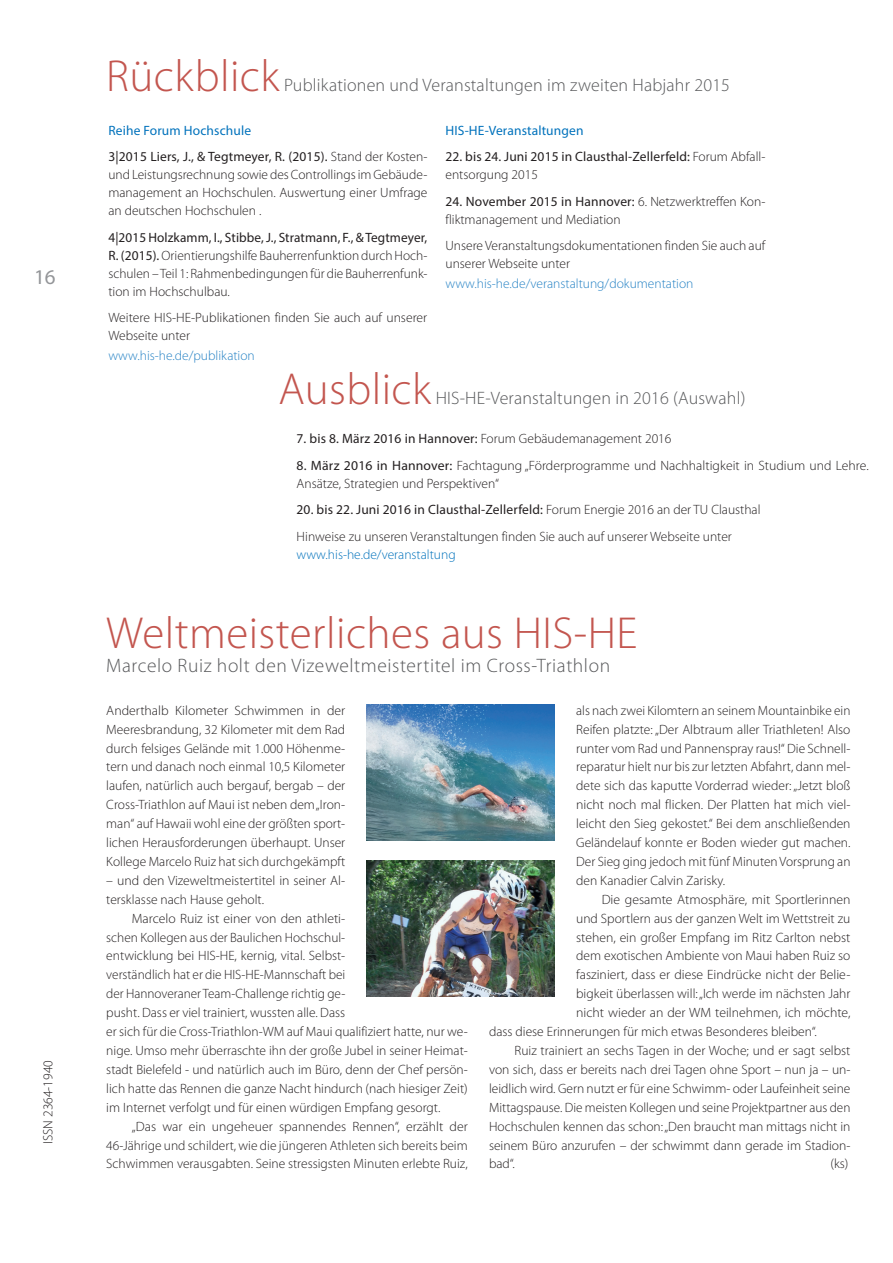
<style>
.page{position:relative;width:893px;height:1263px;background:#fff}
.page>*{position:absolute;margin:0;border:0;box-sizing:border-box;transform-origin:0 0}
.Zwischenüberschrift{font:300 45px "Myriad Pro";letter-spacing:.01em;color:#c3564f}
.t1{font:21px "Myriad Pro";color:#939598}
.Zwischenüberschrift-2{font:300 19.5px "Myriad Pro";letter-spacing:.03em;color:#57585a}
.Zwischenüberschrift-3{font:300 18px "Myriad Pro";letter-spacing:.01em;color:#57585a}
.Fliesstext_mit_Erstz{font:300 13.5px/18.9px "Myriad Pro";color:#231f20;text-align:justify}
.FLiesstext_Rueckblic{font:300 13.5px/18px "Myriad Pro";color:#231f20}
.Fliesstext{font:300 13.5px/18.9px "Myriad Pro";color:#231f20;text-align:justify}
.FLiesstext_Rueckblic-2{font:13.5px/18px "Myriad Pro";letter-spacing:.01em;color:#231f20}
.FLiesstext_Rueckblic-3{font:300 13.5px "Myriad Pro";color:#2783c5}
.FLiesstext_Rueckblic-4{font:13.5px "Myriad Pro";letter-spacing:.01em;color:#0072bc}
.FLiesstext_Rueckblic-5{font:300 13.5px "Myriad Pro";color:#0072bc}
.s1{font-weight:400}
.s2{font-weight:300}
</style>
<div class="page">
<img style="left:367px;top:705px;width:188px;height:136px">
<img style="left:367px;top:860px;width:188px;height:136px">
<h2 class="t1" style="left:34px;top:264px;width:23px">16</h2>
<p class="Fliesstext" style="left:39px;top:1144px;width:85px;rotate:-90deg">ISSN 2364-1940</p>
<p class="Zwischenüberschrift" style="left:106px;top:49px;width:175px">Rückblick</p>
<p class="Zwischenüberschrift-3" style="left:284px;top:74px;width:447px">Publikationen und Veranstaltungen im zweiten Habjahr 2015</p>
<p class="FLiesstext_Rueckblic-4" style="left:108px;top:122px;width:144px">Reihe Forum Hochschule</p>
<p class="FLiesstext_Rueckblic" style="left:108px;top:147px;width:320px;text-align:justify"><span class="s1">3|2015 Liers, J., &amp; Tegtmeyer, R. (2015).</span> Stand der Kosten&shy;und Leistungsrechnung sowie des Controllings im Gebäude&shy;management an Hochschulen. Auswertung einer Umfrage an deutschen Hochschulen .</p>
<p class="FLiesstext_Rueckblic" style="left:108px;top:228px;width:320px;text-align:justify"><span class="s1">4|2015 Holzkamm, I., Stibbe, J., Stratmann, F., &amp; Tegtmeyer, R. (2015).</span> Orientierungshilfe Bauherrenfunktion durch Hoch&shy;schulen – Teil 1: Rahmenbedingungen für die Bauherrenfunk&shy;tion im Hochschulbau.</p>
<p class="FLiesstext_Rueckblic" style="left:108px;top:309px;width:320px">Weitere HIS-HE-Publikationen finden Sie auch auf unserer<br>Webseite unter</p>
<p class="FLiesstext_Rueckblic-3" style="left:108px;top:347px;width:148px">www.his-he.de/publikation</p>
<p class="FLiesstext_Rueckblic-4" style="left:445px;top:122px;width:140px">HIS-HE-Veranstaltungen</p>
<p class="FLiesstext_Rueckblic-2" style="left:445px;top:147px;width:321px">22. bis 24. Juni 2015 in Clausthal-Zellerfeld: <span class="s2">Forum Abfall&shy;entsorgung 2015</span></p>
<p class="FLiesstext_Rueckblic" style="left:445px;top:192px;width:321px"><span class="s1">24. November 2015 in Hannover:</span> 6. Netzwerktreffen Kon&shy;fliktmanagement und Mediation</p>
<p class="FLiesstext_Rueckblic" style="left:445px;top:237px;width:321px">Unsere Veranstaltungsdokumentationen finden Sie auch auf unserer Webseite unter</p>
<p class="FLiesstext_Rueckblic-3" style="left:445px;top:275px;width:249px">www.his-he.de/veranstaltung/dokumentation</p>
<p class="Zwischenüberschrift" style="left:279px;top:362px;width:154px">Ausblick</p>
<p class="Zwischenüberschrift-3" style="left:436px;top:387px;width:311px">HIS-HE-Veranstaltungen in 2016 (Auswahl)</p>
<p class="FLiesstext_Rueckblic-2" style="left:297px;top:430px;width:376px">7. bis 8. März 2016 in Hannover: <span class="s2">Forum Gebäudemanagement 2016</span></p>
<p class="FLiesstext_Rueckblic" style="left:297px;top:456px;width:574px"><span class="s1">8. März 2016 in Hannover:</span> Fachtagung „Förderprogramme und Nachhaltigkeit in Studium und Lehre.<br>Ansätze, Strategien und Perspektiven“</p>
<p class="FLiesstext_Rueckblic-2" style="left:297px;top:501px;width:465px">20. bis 22. Juni 2016 in Clausthal-Zellerfeld: <span class="s2">Forum Energie 2016 an der TU Clausthal</span></p>
<p class="FLiesstext_Rueckblic" style="left:297px;top:527px;width:437px">Hinweise zu unseren Veranstaltungen finden Sie auch auf unserer Webseite unter</p>
<p class="FLiesstext_Rueckblic-5" style="left:297px;top:546px;width:161px">www.his-he.de/veranstaltung</p>
<p class="Zwischenüberschrift" style="left:106px;top:606px;width:533px">Weltmeisterliches aus HIS-HE</p>
<p class="Zwischenüberschrift-2" style="left:106px;top:653px;width:505px">Marcelo Ruiz holt den Vizeweltmeistertitel im Cross-Triathlon</p>
<p class="Fliesstext" style="left:106px;top:701px;width:240px">Anderthalb Kilometer Schwimmen in der Meeresbrandung, 32 Kilometer mit dem Rad durch felsiges Gelände mit 1.000 Höhenme&shy;tern und danach noch einmal 10,5 Kilometer laufen, natürlich auch bergauf, bergab – der Cross-Triathlon auf Maui ist neben dem „Iron&shy;man“ auf Hawaii wohl eine der größten sport&shy;lichen Herausforderungen überhaupt. Unser Kollege Marcelo Ruiz hat sich durchgekämpft</p>
<p class="Fliesstext" style="left:106px;top:871px;width:240px">– und den Vizeweltmeistertitel in seiner Al&shy;tersklasse nach Hause geholt.</p>
<p class="Fliesstext_mit_Erstz" style="left:106px;top:908px;width:363px;text-align:left;text-indent:26px">Marcelo Ruiz ist einer von den athleti-<br>schen Kollegen aus der Baulichen Hochschul-<br>entwicklung bei HIS-HE, kernig, vital. Selbst-<br>verständlich hat er die HIS-HE-Mannschaft bei<br>der Hannoveraner Team-Challenge richtig ge-<br>pusht. Dass er viel trainiert, wussten alle. Dass<br>er sich für die Cross-Triathlon-WM auf Maui qualifiziert hatte, nur we&shy;nige. Umso mehr überraschte ihn der große Jubel in seiner Heimat&shy;stadt Bielefeld - und natürlich auch im Büro, denn der Chef persön&shy;lich hatte das Rennen die ganze Nacht hindurch (nach hiesiger Zeit) im Internet verfolgt und für einen würdigen Empfang gesorgt.</p>
<p class="Fliesstext_mit_Erstz" style="left:106px;top:1116px;width:363px;text-indent:26px">„Das war ein ungeheuer spannendes Rennen“, erzählt der 46-Jährige und schildert, wie die jüngeren Athleten sich bereits beim Schwimmen verausgabten. Seine stressigsten Minuten erlebte Ruiz,</p>
<p class="Fliesstext_mit_Erstz" style="left:576px;top:701px;width:276px">als nach zwei Kilomtern an seinem Mountainbike ein Reifen platzte: „Der Albtraum aller Triathleten! Also runter vom Rad und Pannenspray raus!“ Die Schnell&shy;reparatur hielt nur bis zur letzten Abfahrt, dann mel&shy;dete sich das kaputte Vorderrad wieder: „Jetzt bloß nicht noch mal flicken. Der Platten hat mich viel&shy;leicht den Sieg gekostet.“ Bei dem anschließenden Geländelauf konnte er Boden wieder gut machen.<br>Der Sieg ging jedoch mit fünf Minuten Vorsprung an den Kanadier Calvin Zarisky.</p>
<p class="Fliesstext_mit_Erstz" style="left:602px;top:890px;width:250px">Die gesamte Atmosphäre, mit Sportlerinnen</p>
<p class="Fliesstext_mit_Erstz" style="left:576px;top:908px;width:276px">und Sportlern aus der ganzen Welt im Wettstreit zu</p>
<p class="Fliesstext_mit_Erstz" style="left:576px;top:927px;width:276px">stehen, ein großer Empfang im Ritz Carlton nebst</p>
<p class="Fliesstext_mit_Erstz" style="left:576px;top:946px;width:276px">dem exotischen Ambiente von Maui haben Ruiz so</p>
<p class="Fliesstext_mit_Erstz" style="left:576px;top:965px;width:276px">fasziniert, dass er diese Eindrücke nicht der Belie-</p>
<p class="Fliesstext_mit_Erstz" style="left:576px;top:984px;width:276px">bigkeit überlassen will: „Ich werde im nächsten Jahr</p>
<p class="Fliesstext_mit_Erstz" style="left:576px;top:1003px;width:276px">nicht wieder an der WM teilnehmen, ich möchte,</p>
<p class="Fliesstext_mit_Erstz" style="left:489px;top:1022px;width:329px">dass diese Erinnerungen für mich etwas Besonderes bleiben“.</p>
<p class="Fliesstext_mit_Erstz" style="left:489px;top:1041px;width:363px;text-indent:26px">Ruiz trainiert an sechs Tagen in der Woche; und er sagt selbst von sich, dass er bereits nach drei Tagen ohne Sport – nun ja – un&shy;leidlich wird. Gern nutzt er für eine Schwimm- oder Laufeinheit seine Mittagspause. Die meisten Kollegen und seine Projektpartner aus den Hochschulen kennen das schon: „Den braucht man mittags nicht in seinem Büro anzurufen – der schwimmt dann gerade im Stadion&shy;bad“.</p>
<p class="Fliesstext_mit_Erstz" style="left:830px;top:1154px;width:19px">(ks)</p>
</div>
